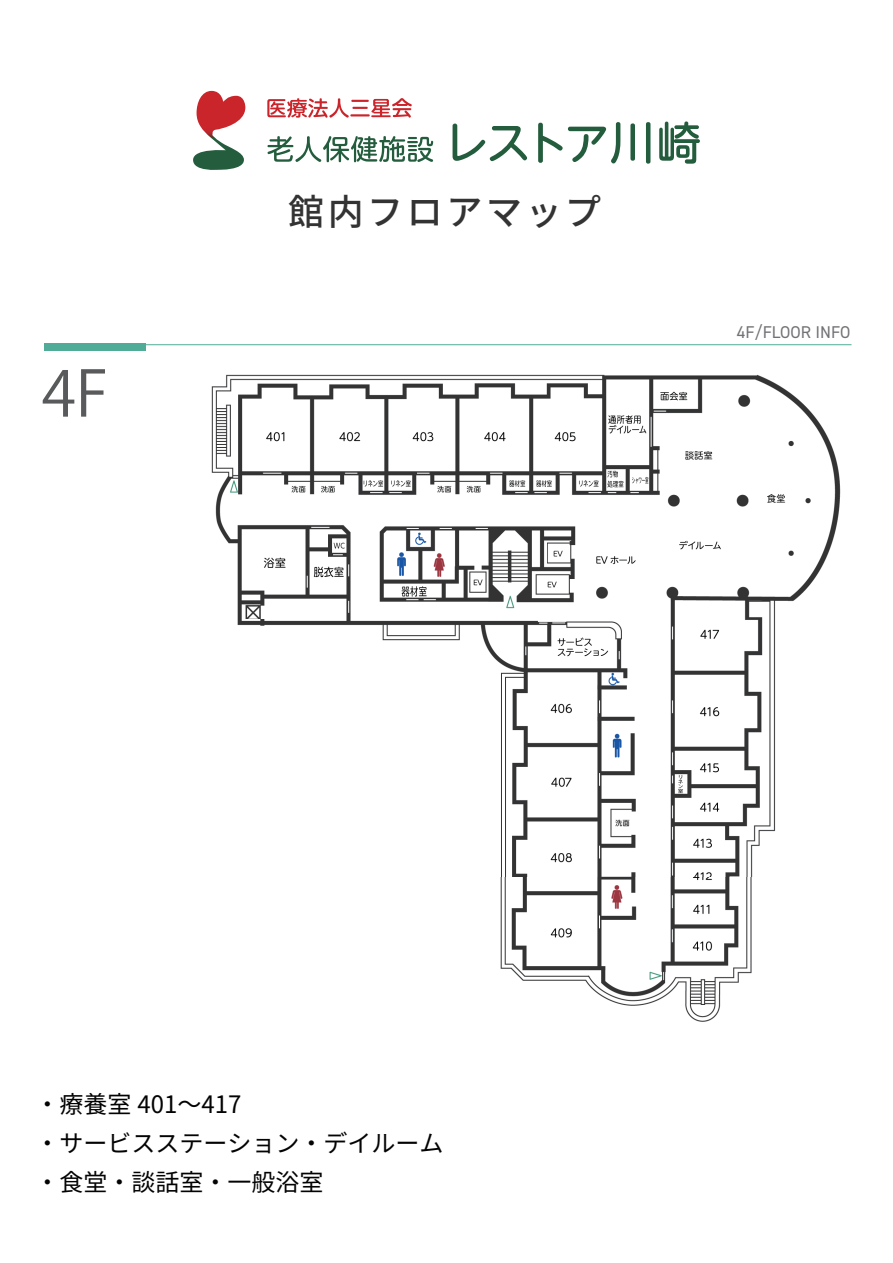
<style>
.page{position:relative;width:893px;height:1263px;background:#fff}
.page>*{position:absolute;margin:0;border:0;box-sizing:border-box;transform-origin:0 0}
.t1{font:62.25px "Koz Go Pr 6 N";color:#595a5b}
.t2{font:500 36px "Noto Sans JP";letter-spacing:.1em;color:#333334}
.t3{font:24px/39px "Noto Sans JP";color:#030303}
.t4{font:17.1px "DIN2014";color:#727276}
</style>
<div class="page">
<svg style="left:267px;top:98px;width:145px;height:20px"></svg>
<svg style="left:453px;top:124px;width:74px;height:37px"></svg>
<hr style="left:646px;top:122px;width:4px;height:42px;background:#245d3d;border-radius:2px">
<div style="left:630px;top:123px;width:5px;height:38px;background:#245d3d;border-radius:2px"></div>
<svg style="left:538px;top:122px;width:82px;height:41px"></svg>
<svg style="left:659px;top:121px;width:41px;height:43px"></svg>
<svg style="left:193px;top:91px;width:52px;height:79px"></svg>
<svg style="left:267px;top:136px;width:166px;height:26px"></svg>
<img style="left:211px;top:374px;width:630px;height:648px">
<div style="left:45px;top:344px;width:101px;height:7px;background:#50ac96"></div>
<hr style="left:46px;top:344px;width:805px;height:1px;background:#50ac96">
<h1 class="t1" style="left:41px;top:359px;width:68px">4F</h1>
<h2 class="t2" style="left:288px;top:192px;width:315px">館内フロアマップ</h2>
<p class="t4" style="left:737px;top:322px;width:115px">4F/FLOOR INFO</p>
<p class="t3" style="left:35px;top:1085px;width:409px">・療養室 401～417<br>・サービスステーション・デイルーム・食堂・談話室・一般浴室</p>
</div>
